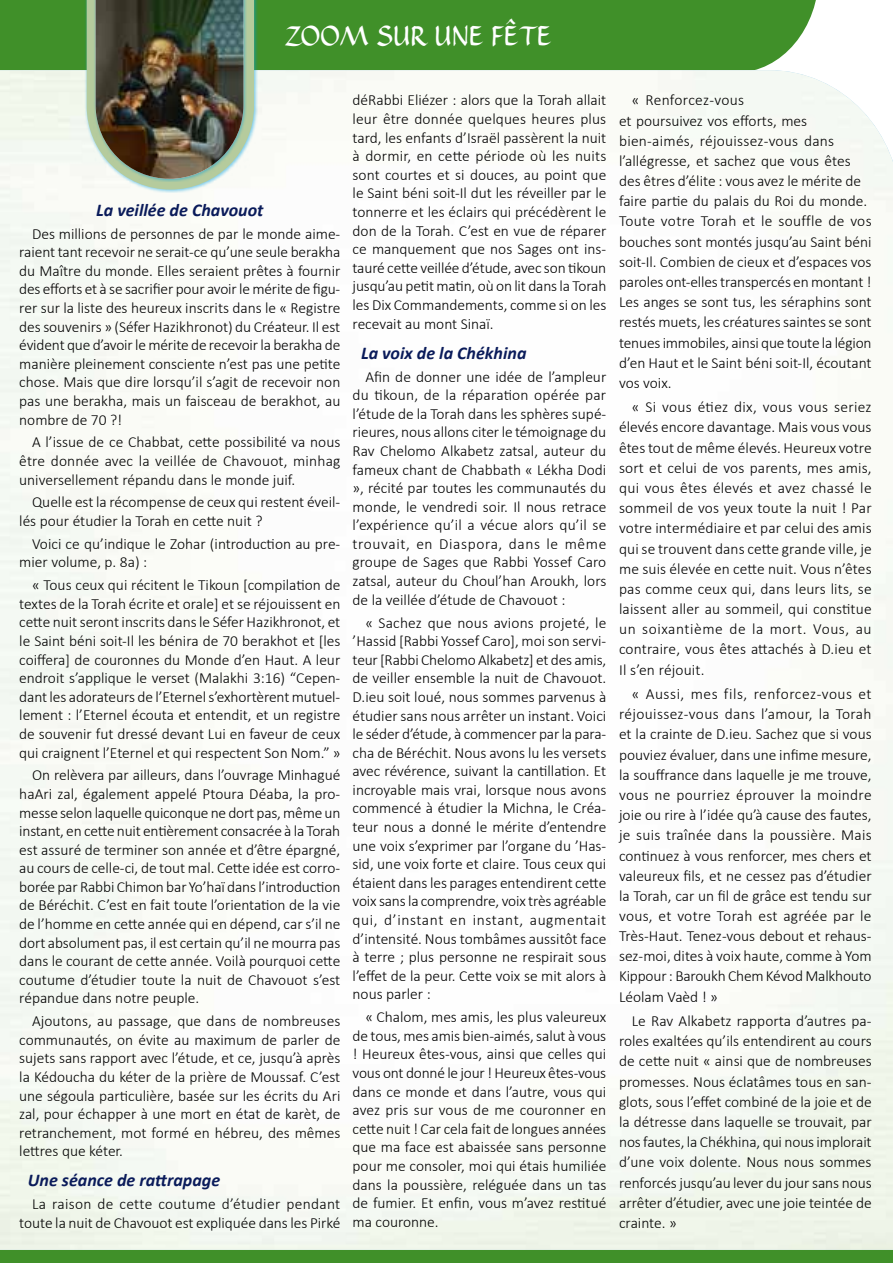
<style>
.page{position:relative;width:893px;height:1263px;background:#fff}
.page>*{position:absolute;margin:0;border:0;box-sizing:border-box;transform-origin:0 0}
.t1{font:700 25.5px "Demi Tasse";letter-spacing:.01em;color:#fff;scale:.92 1}
.t2{font:italic 700 18px "Calibri";color:#0a1b5a}
.t3{font:300 15.45px/18.6px "Calibri";color:#000;text-align:justify}
</style>
<div class="page">
<div style="left:0;top:1240px;width:893px;height:23px;background:#409029"></div>
<div style="left:0;top:0;width:816px;height:70px;background:#409029"></div>
<img style="left:0;top:70px;width:893px;height:1180px">
<div style="left:84px;top:0;width:173px;height:193px;background:#009ee0;opacity:.5"></div>
<svg style="left:87px;top:0;width:167px;height:190px"></svg>
<img style="left:96px;top:0;width:147px;height:179px">
<h1 class="t1" style="left:286px;top:17px;width:290px">ZOOM SUR UNE FÊT E</h1>
<p class="t2" style="left:96px;top:197px;width:169px">La veillée de Chavouot</p>
<p class="t3" style="left:19px;top:224px;width:323px;text-indent:13px">Des millions de personnes de par le monde aime&shy;raient tant recevoir ne serait-ce qu’une seule berakha du Maître du monde. Elles seraient prêtes à fournir des efforts et à se sacrifier pour avoir le mérite de figu&shy;rer sur la liste des heureux inscrits dans le « Registre des souvenirs » (Séfer Hazikhronot) du Créateur. Il est évident que d’avoir le mérite de recevoir la berakha de manière pleinement consciente n’est pas une petite chose. Mais que dire lorsqu’il s’agit de recevoir non pas une berakha, mais un faisceau de berakhot, au nombre de 70 ?!</p>
<p class="t3" style="left:19px;top:433px;width:323px;text-indent:13px">A l’issue de ce Chabbat, cette possibilité va nous être donnée avec la veillée de Chavouot, minhag universellement répandu dans le monde juif.</p>
<p class="t3" style="left:19px;top:493px;width:323px;text-indent:13px">Quelle est la récompense de ceux qui restent éveil&shy;lés pour étudier la Torah en cette nuit ?</p>
<p class="t3" style="left:19px;top:534px;width:323px;text-indent:13px">Voici ce qu’indique le Zohar (introduction au pre&shy;mier volume, p. 8a) :</p>
<p class="t3" style="left:19px;top:576px;width:323px;text-indent:13px">« Tous ceux qui récitent le Tikoun [compilation de textes de la Torah écrite et orale] et se réjouissent en cette nuit seront inscrits dans le Séfer Hazikhronot, et le Saint béni soit-Il les bénira de 70 berakhot et [les coiffera] de couronnes du Monde d’en Haut. A leur endroit s’applique le verset (Malakhi 3:16) “Cepen&shy;dant les adorateurs de l’Eternel s’exhortèrent mutuel&shy;lement : l’Eternel écouta et entendit, et un registre de souvenir fut dressé devant Lui en faveur de ceux qui craignent l’Eternel et qui respectent Son Nom.” »</p>
<p class="t3" style="left:19px;top:766px;width:323px;text-indent:13px">On relèvera par ailleurs, dans l’ouvrage Minhagué haAri zal, également appelé Ptoura Déaba, la pro&shy;messe selon laquelle quiconque ne dort pas, même un instant, en cette nuit entièrement consacrée à la Torah est assuré de terminer son année et d’être épargné, au cours de celle-ci, de tout mal. Cette idée est corro&shy;borée par Rabbi Chimon bar Yo’haï dans l’introduction de Béréchit. C’est en fait toute l’orientation de la vie de l’homme en cette année qui en dépend, car s’il ne dort absolument pas, il est certain qu’il ne mourra pas dans le courant de cette année. Voilà pourquoi cette coutume d’étudier toute la nuit de Chavouot s’est répandue dans notre peuple.</p>
<p class="t3" style="left:19px;top:1012px;width:323px;text-indent:13px">Ajoutons, au passage, que dans de nombreuses communautés, on évite au maximum de parler de sujets sans rapport avec l’étude, et ce, jusqu’à après la Kédoucha du kéter de la prière de Moussaf. C’est une ségoula particulière, basée sur les écrits du Ari zal, pour échapper à une mort en état de karèt, de retranchement, mot formé en hébreu, des mêmes lettres que kéter.</p>
<p class="t2" style="left:28px;top:1168px;width:194px">Une séance de rattrapage</p>
<p class="t3" style="left:19px;top:1195px;width:323px;text-align:right">La raison de cette coutume d’étudier pendant toute la nuit de Chavouot est expliquée dans les Pirké</p>
<p class="t3" style="left:353px;top:91px;width:255px">déRabbi Eliézer : alors que la Torah allait leur être donnée quelques heures plus tard, les enfants d’Israël passèrent la nuit à dormir, en cette période où les nuits sont courtes et si douces, au point que le Saint béni soit-Il dut les réveiller par le tonnerre et les éclairs qui précédèrent le don de la Torah. C’est en vue de réparer ce manquement que nos Sages ont ins&shy;tauré cette veillée d’étude, avec son tikoun jusqu’au petit matin, où on lit dans la Torah les Dix Commandements, comme si on les recevait au mont Sinaï.</p>
<p class="t2" style="left:361px;top:340px;width:167px">La voix de la Chékhina</p>
<p class="t3" style="left:353px;top:367px;width:255px;text-indent:13px">Afin de donner une idée de l’ampleur du tikoun, de la réparation opérée par l’étude de la Torah dans les sphères supé&shy;rieures, nous allons citer le témoignage du Rav Chelomo Alkabetz zatsal, auteur du fameux chant de Chabbath « Lékha Dodi », récité par toutes les communautés du monde, le vendredi soir. Il nous retrace l’expérience qu’il a vécue alors qu’il se trouvait, en Diaspora, dans le même groupe de Sages que Rabbi Yossef Caro zatsal, auteur du Choul’han Aroukh, lors de la veillée d’étude de Chavouot :</p>
<p class="t3" style="left:353px;top:613px;width:255px;text-indent:13px">« Sachez que nous avions projeté, le ’Hassid [Rabbi Yossef Caro], moi son servi&shy;teur [Rabbi Chelomo Alkabetz] et des amis, de veiller ensemble la nuit de Chavouot.<br>D.ieu soit loué, nous sommes parvenus à étudier sans nous arrêter un instant. Voici le séder d’étude, à commencer par la para&shy;cha de Béréchit. Nous avons lu les versets avec révérence, suivant la cantillation. Et incroyable mais vrai, lorsque nous avons commencé à étudier la Michna, le Créa&shy;teur nous a donné le mérite d’entendre une voix s’exprimer par l’organe du ’Has&shy;sid, une voix forte et claire. Tous ceux qui étaient dans les parages entendirent cette voix sans la comprendre, voix très agréable qui, d’instant en instant, augmentait d’intensité. Nous tombâmes aussitôt face à terre ; plus personne ne respirait sous l’effet de la peur. Cette voix se mit alors à nous parler :</p>
<p class="t3" style="left:353px;top:1008px;width:255px;text-indent:13px">« Chalom, mes amis, les plus valeureux de tous, mes amis bien-aimés, salut à vous ! Heureux êtes-vous, ainsi que celles qui vous ont donné le jour ! Heureux êtes-vous dans ce monde et dans l’autre, vous qui avez pris sur vous de me couronner en cette nuit ! Car cela fait de longues années que ma face est abaissée sans personne pour me consoler, moi qui étais humiliée dans la poussière, reléguée dans un tas de fumier. Et enfin, vous m’avez restitué ma couronne.</p>
<p class="t3" style="left:619px;top:90px;width:254px;line-height:20.2px;text-align:left;text-indent:13px">« Renforcez-vous<br>et poursuivez vos efforts, mes bien-aimés, réjouissez-vous dans l’allégresse, et sachez que vous êtes des êtres d’élite : vous avez le mérite de faire partie du palais du Roi du monde.<br>Toute votre Torah et le souffle de vos bouches sont montés jusqu’au Saint béni soit-Il. Combien de cieux et d’espaces vos paroles ont-elles transpercés en montant !<br>Les anges se sont tus, les séraphins sont restés muets, les créatures saintes se sont tenues immobiles, ainsi que toute la légion d’en Haut et le Saint béni soit-Il, écoutant vos voix.</p>
<p class="t3" style="left:619px;top:397px;width:254px;line-height:20.2px;text-indent:13px">« Si vous étiez dix, vous vous seriez élevés encore davantage. Mais vous vous êtes tout de même élevés. Heureux votre sort et celui de vos parents, mes amis, qui vous êtes élevés et avez chassé le sommeil de vos yeux toute la nuit ! Par votre intermédiaire et par celui des amis qui se trouvent dans cette grande ville, je me suis élevée en cette nuit. Vous n’êtes pas comme ceux qui, dans leurs lits, se laissent aller au sommeil, qui constitue un soixantième de la mort. Vous, au contraire, vous êtes attachés à D.ieu et Il s’en réjouit.</p>
<p class="t3" style="left:619px;top:684px;width:254px;line-height:20.1px;text-indent:13px">« Aussi, mes fils, renforcez-vous et réjouissez-vous dans l’amour, la Torah et la crainte de D.ieu. Sachez que si vous pouviez évaluer, dans une infime mesure, la souffrance dans laquelle je me trouve, vous ne pourriez éprouver la moindre joie ou rire à l’idée qu’à cause des fautes, je suis traînée dans la poussière. Mais continuez à vous renforcer, mes chers et valeureux fils, et ne cessez pas d’étudier la Torah, car un fil de grâce est tendu sur vous, et votre Torah est agréée par le Très-Haut. Tenez-vous debout et rehaus&shy;sez-moi, dites à voix haute, comme à Yom Kippour : Baroukh Chem Kévod Malkhouto Léolam Vaèd ! »</p>
<p class="t3" style="left:619px;top:1011px;width:254px;line-height:20.1px;text-indent:13px">Le Rav Alkabetz rapporta d’autres pa&shy;roles exaltées qu’ils entendirent au cours de cette nuit « ainsi que de nombreuses promesses. Nous éclatâmes tous en san&shy;glots, sous l’effet combiné de la joie et de la détresse dans laquelle se trouvait, par nos fautes, la Chékhina, qui nous implorait d’une voix dolente. Nous nous sommes renforcés jusqu’au lever du jour sans nous arrêter d’étudier, avec une joie teintée de crainte. »</p>
</div>
